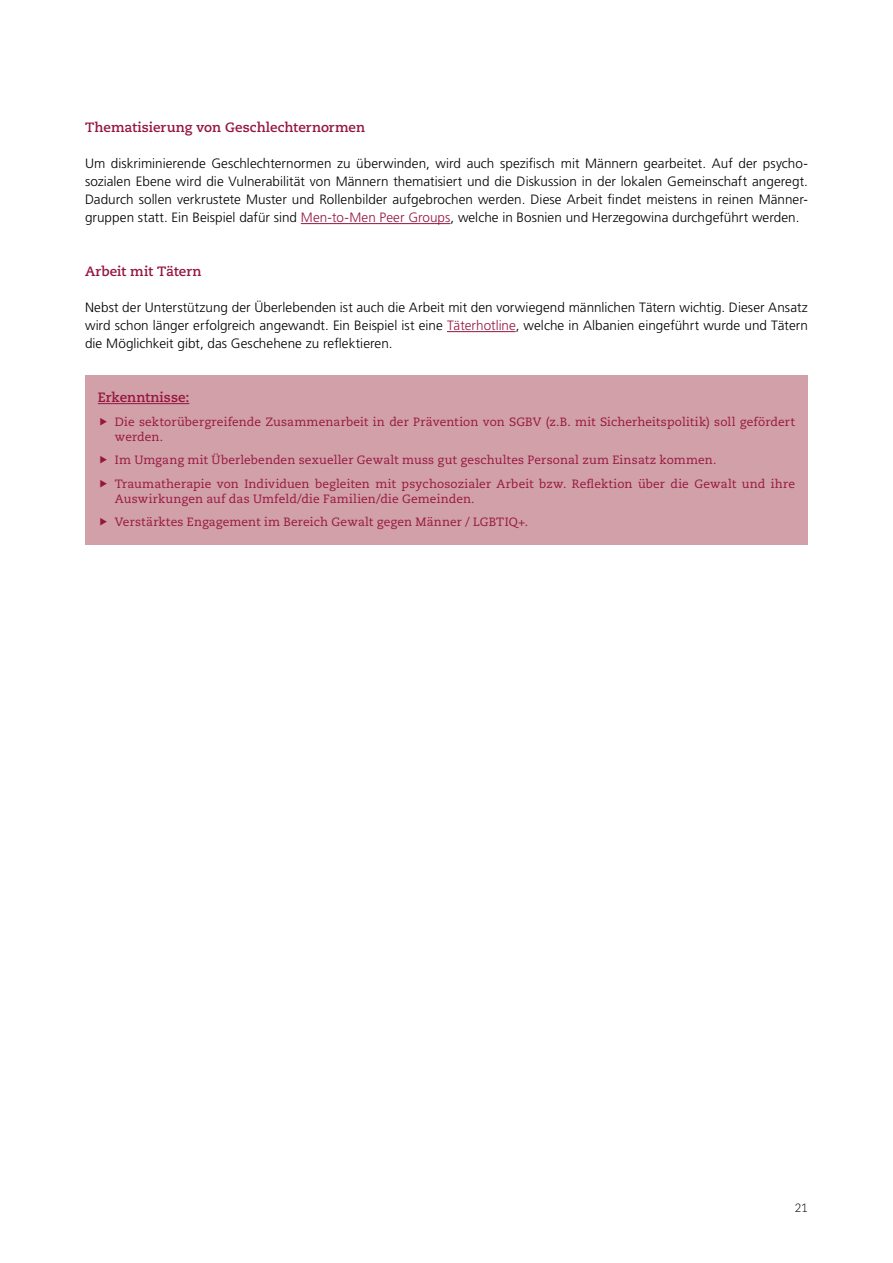
<style>
.page{position:relative;width:893px;height:1263px;background:#fff}
.page>*{position:absolute;margin:0;border:0;box-sizing:border-box;transform-origin:0 0}
._4_Lauftext_9pt{font:300 13.5px/18px "Frutiger LT Pro";letter-spacing:.005em;color:#000;text-align:justify}
._3_Titel_9_Bold{font:700 13.5px "Caecilia LT Pro 75";color:#961640}
._3_Titel_9_Bold_BOX{font:700 13.5px "Caecilia LT Pro 75";letter-spacing:.005em;color:#961640}
.t1{font:12px/15px "Caecilia LT Pro 55 Roman";letter-spacing:.01em;color:#961640}
.t2{font:300 12px "Caecilia LT Pro 45";color:#000}
.s1{color:#961640}
</style>
<div class="page">
<hr style="left:301px;top:223px;width:149px;height:1px;background:#961640">
<hr style="left:447px;top:331px;width:69px;height:1px;background:#961640">
<div style="left:85px;top:375px;width:723px;height:170px;background:#d2a0a8"></div>
<hr style="left:98px;top:403px;width:91px;height:1px;background:#961640">
<p class="_3_Titel_9_Bold" style="left:85px;top:118px;width:281px">Thematisierung von Geschlechternormen</p>
<p class="_4_Lauftext_9pt" style="left:85px;top:155px;width:724px">Um diskriminierende Geschlechternormen zu überwinden, wird auch spezifisch mit Männern gearbeitet. Auf der psycho&shy;sozialen Ebene wird die Vulnerabilität von Männern thematisiert und die Diskussion in der lokalen Gemeinschaft angeregt.<br>Dadurch sollen verkrustete Muster und Rollenbilder aufgebrochen werden. Diese Arbeit findet meistens in reinen Männer&shy;gruppen statt. Ein Beispiel dafür sind <span class="s1">Men-to-Men Peer Groups</span>, welche in Bosnien und Herzegowina durchgeführt werden.</p>
<p class="_3_Titel_9_Bold" style="left:85px;top:262px;width:118px">Arbeit mit Tätern</p>
<p class="_4_Lauftext_9pt" style="left:85px;top:299px;width:724px">Nebst der Unterstützung der Überlebenden ist auch die Arbeit mit den vorwiegend männlichen Tätern wichtig. Dieser Ansatz wird schon länger erfolgreich angewandt. Ein Beispiel ist eine <span class="s1">Täterhotline</span>, welche in Albanien eingeführt wurde und Tätern die Möglichkeit gibt, das Geschehene zu reflektieren.</p>
<p class="_3_Titel_9_Bold_BOX" style="left:98px;top:388px;width:93px">Erkenntnisse:</p>
<p class="t1" style="left:115px;top:414px;width:682px">Die sektorübergreifende Zusammenarbeit in der Prävention von SGBV (z.B. mit Sicherheitspolitik) soll gefördert werden.</p>
<p class="t1" style="left:115px;top:452px;width:603px">Im Umgang mit Überlebenden sexueller Gewalt muss gut geschultes Personal zum Einsatz kommen.</p>
<p class="t1" style="left:115px;top:476px;width:682px">Traumatherapie von Individuen begleiten mit psychosozialer Arbeit bzw. Reflektion über die Gewalt und ihre<br>Auswirkungen auf das Umfeld/die Familien/die Gemeinden.</p>
<p class="t1" style="left:115px;top:514px;width:415px">Verstärktes Engagement im Bereich Gewalt gegen Männer / LGBTIQ+.</p>
<p class="t2" style="left:795px;top:1200px;width:15px">21</p>
</div>
